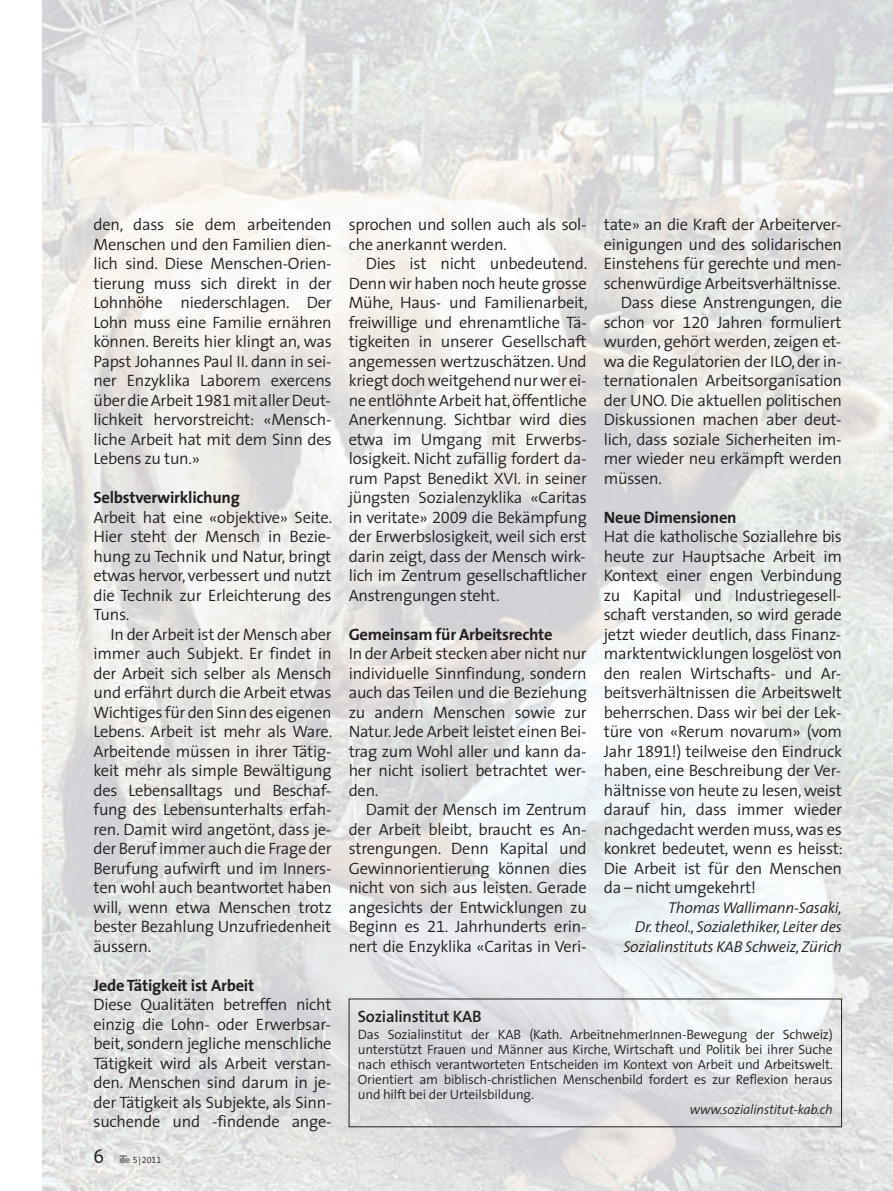
<style>
.page{position:relative;width:893px;height:1191px;background:#fff}
.page>*{position:absolute;margin:0;border:0;box-sizing:border-box;transform-origin:0 0}
.t1{font:21px "Candara";color:#231f20;scale:.94 1}
.t2{font:300 16.5px/19.5px "The Sans SN";letter-spacing:-.015em;color:#231f20;text-align:justify}
.t3{font:700 16.5px "The Sans SN";letter-spacing:-.015em;color:#231f20}
.t4{font:600 16.5px "The Sans SN";letter-spacing:-.015em;color:#231f20}
.t5{font:italic 300 15.75px/19.5px "The Sans SN";letter-spacing:-.015em;color:#231f20;text-align:right}
.t6{font:300 13.5px/15px "The Sans SN";letter-spacing:-.015em;color:#231f20;text-align:justify}
.t7{font:italic 300 13.5px "The Sans SN";letter-spacing:-.015em;color:#231f20}
.t8{font:300 9px "The Sans SN";color:#231f20}
.s1{font-family:"Ite Font";font-weight:400;color:#808285}
</style>
<div class="page">
<img style="left:43px;top:0;width:850px;height:1191px">
<p class="t2" style="left:94px;top:216px;width:240px">den, dass sie dem arbeitenden Menschen und den Familien dien&shy;lich sind. Diese Menschen-Orien&shy;tierung muss sich direkt in der Lohnhöhe niederschlagen. Der Lohn muss eine Familie ernähren können. Bereits hier klingt an, was Papst Johannes Paul II. dann in sei&shy;ner Enzyklika Laborem exercens über die Arbeit 1981 mit aller Deut&shy;lichkeit hervorstreicht: «Mensch&shy;liche Arbeit hat mit dem Sinn des Lebens zu tun.»</p>
<p class="t3" style="left:94px;top:491px;width:148px">Selbstverwirklichung</p>
<p class="t2" style="left:94px;top:509px;width:240px">Arbeit hat eine «objektive» Seite.<br>Hier steht der Mensch in Bezie&shy;hung zu Technik und Natur, bringt etwas hervor, verbessert und nutzt die Technik zur Erleichterung des Tuns.</p>
<p class="t2" style="left:94px;top:626px;width:240px;text-indent:17px">In der Arbeit ist der Mensch aber immer auch Subjekt. Er findet in der Arbeit sich selber als Mensch und erfährt durch die Arbeit etwas Wichtiges für den Sinn des eigenen Lebens. Arbeit ist mehr als Ware.<br>Arbeitende müssen in ihrer Tätig&shy;keit mehr als simple Bewältigung des Lebensalltags und Beschaf&shy;fung des Lebensunterhalts erfah&shy;ren. Damit wird angetönt, dass je&shy;der Beruf immer auch die Frage der Berufung aufwirft und im Inners&shy;ten wohl auch beantwortet haben will, wenn etwa Menschen trotz bester Bezahlung Unzufriedenheit äussern.</p>
<p class="t3" style="left:94px;top:979px;width:162px">Jede Tätigkeit ist Arbeit</p>
<p class="t2" style="left:94px;top:996px;width:240px">Diese Qualitäten betreffen nicht einzig die Lohn- oder Erwerbsar&shy;beit, sondern jegliche menschliche Tätigkeit wird als Arbeit verstan&shy;den. Menschen sind darum in je&shy;der Tätigkeit als Subjekte, als Sinn&shy;suchende und -findende ange-</p>
<p class="t1" style="left:94px;top:1143px;width:13px">6</p>
<p class="t8" style="left:119px;top:1156px;width:44px"><span class="s1">a</span> 5|2011</p>
<p class="t2" style="left:349px;top:216px;width:239px">sprochen und sollen auch als sol&shy;che anerkannt werden.</p>
<p class="t2" style="left:349px;top:255px;width:240px;text-align:left;text-indent:17px">Dies ist nicht unbedeutend.<br>Denn wir haben noch heute grosse Mühe, Haus- und Familienarbeit, freiwillige und ehrenamtliche Tä&shy;tigkeiten in unserer Gesellschaft angemessen wertzuschätzen. Und kriegt doch weitgehend nur wer ei&shy;ne entlöhnte Arbeit hat, öffentliche Anerkennung. Sichtbar wird dies etwa im Umgang mit Erwerbs&shy;losigkeit. Nicht zufällig fordert da&shy;rum Papst Benedikt XVI. in seiner jüngsten Sozialenzyklika «Caritas in veritate» 2009 die Bekämpfung der Erwerbslosigkeit, weil sich erst darin zeigt, dass der Mensch wirk&shy;lich im Zentrum gesellschaftlicher Anstrengungen steht.</p>
<p class="t3" style="left:349px;top:628px;width:205px">Gemeinsam für Arbeitsrechte</p>
<p class="t2" style="left:349px;top:645px;width:240px">In der Arbeit stecken aber nicht nur individuelle Sinnfindung, sondern auch das Teilen und die Beziehung zu andern Menschen sowie zur Natur. Jede Arbeit leistet einen Bei&shy;trag zum Wohl aller und kann da&shy;her nicht isoliert betrachtet wer&shy;den.</p>
<p class="t2" style="left:349px;top:801px;width:240px;text-indent:17px">Damit der Mensch im Zentrum der Arbeit bleibt, braucht es An&shy;strengungen. Denn Kapital und Gewinnorientierung können dies nicht von sich aus leisten. Gerade angesichts der Entwicklungen zu Beginn es 21. Jahrhunderts erin&shy;nert die Enzyklika «Caritas in Veri-</p>
<p class="t2" style="left:604px;top:216px;width:239px">tate» an die Kraft der Arbeiterver -</p>
<p class="t2" style="left:604px;top:236px;width:240px">einigungen und des solidarischen</p>
<p class="t2" style="left:604px;top:255px;width:239px">Einstehens für gerechte und men-</p>
<p class="t2" style="left:604px;top:275px;width:238px">schenwürdige Arbeitsverhältnisse.</p>
<p class="t2" style="left:621px;top:294px;width:223px">Dass diese Anstrengungen, die</p>
<p class="t2" style="left:604px;top:314px;width:239px">schon vor 120 Jahren formuliert</p>
<p class="t2" style="left:604px;top:333px;width:239px">wurden, gehört werden, zeigen et-</p>
<p class="t2" style="left:604px;top:353px;width:240px">wa die Regulatorien der ILO, der in-</p>
<p class="t2" style="left:604px;top:372px;width:240px">ternationalen Arbeitsorganisation</p>
<p class="t2" style="left:604px;top:392px;width:240px">der UNO. Die aktuellen politischen</p>
<p class="t2" style="left:604px;top:411px;width:239px">Diskussionen machen aber deut-</p>
<p class="t2" style="left:604px;top:431px;width:239px">lich, dass soziale Sicherheiten im-</p>
<p class="t2" style="left:604px;top:450px;width:240px">mer wieder neu erkämpft werden</p>
<p class="t2" style="left:604px;top:470px;width:60px">müssen.</p>
<p class="t3" style="left:604px;top:511px;width:134px">Neue Dimensionen</p>
<p class="t2" style="left:604px;top:528px;width:240px">Hat die katholische Soziallehre bis heute zur Hauptsache Arbeit im Kontext einer engen Verbindung zu Kapital und Industriegesell&shy;schaft verstanden, so wird gerade jetzt wieder deutlich, dass Finanz&shy;marktentwicklungen losgelöst von den realen Wirtschafts- und Ar&shy;beitsverhältnissen die Arbeitswelt beherrschen. Dass wir bei der Lek&shy;türe von «Rerum novarum» (vom Jahr 1891!) teilweise den Eindruck haben, eine Beschreibung der Ver&shy;hältnisse von heute zu lesen, weist darauf hin, dass immer wieder nachgedacht werden muss, was es konkret bedeutet, wenn es heisst:<br>Die Arbeit ist für den Menschen da – nicht umgekehrt!</p>
<p class="t5" style="left:623px;top:899px;width:220px">Thomas Wallimann-Sasaki,<br>Dr. theol., Sozialethiker, Leiter des<br>Sozialinstituts KAB Schweiz, Zürich</p>
<p class="t4" style="left:358px;top:1010px;width:125px">Sozialinstitut KAB</p>
<p class="t6" style="left:358px;top:1028px;width:477px">Das Sozialinstitut der KAB (Kath. ArbeitnehmerInnen-Bewegung der Schweiz) unterstützt Frauen und Männer aus Kirche, Wirtschaft und Politik bei ihrer Suche nach ethisch verantworteten Entscheiden im Kontext von Arbeit und Arbeitswelt.<br>Orientiert am biblisch-christlichen Menschenbild fordert es zur Reflexion heraus und hilft bei der Urteilsbildung.</p>
<p class="t7" style="left:690px;top:1103px;width:144px">www.sozialinstitut-kab.ch</p>
</div>
